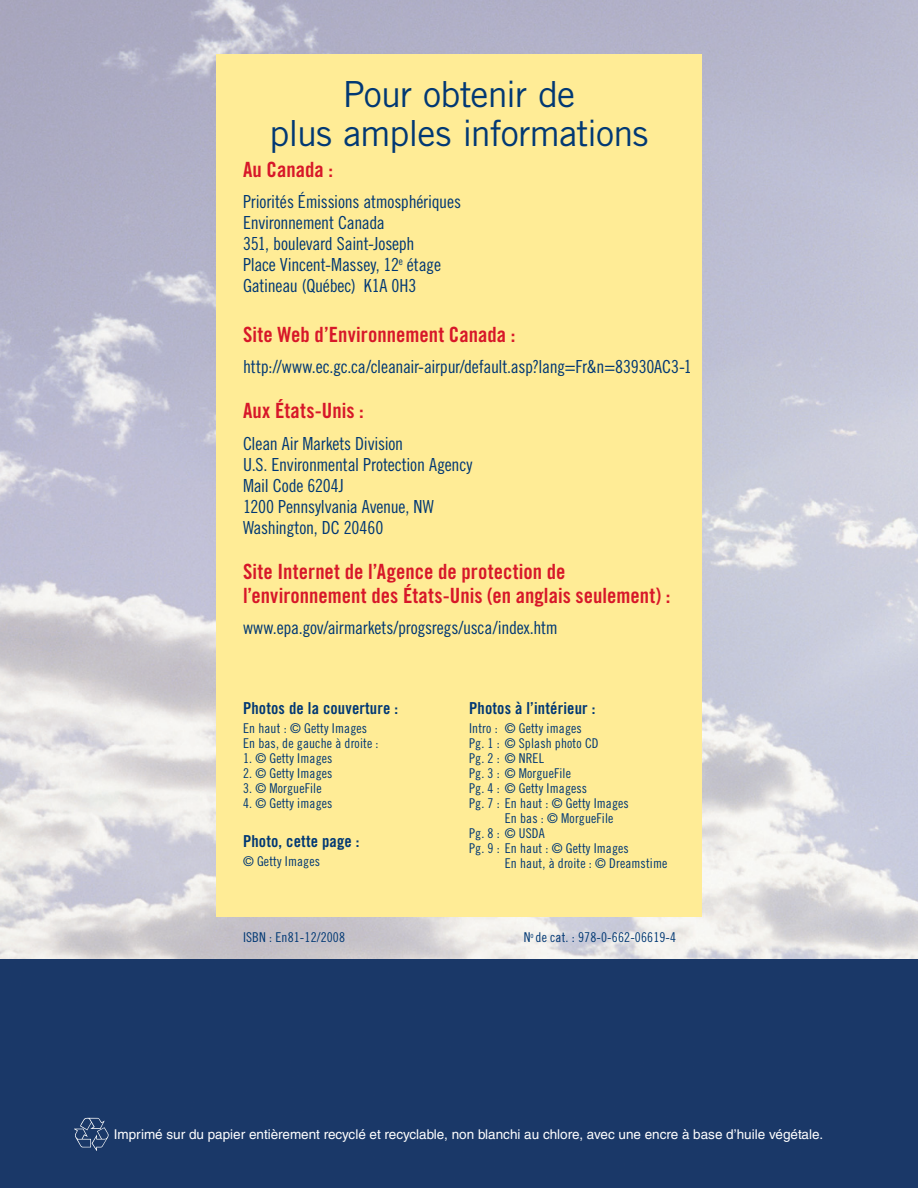
<style>
.page{position:relative;width:918px;height:1188px;background:#fff}
.page>*{position:absolute;margin:0;border:0;box-sizing:border-box;transform-origin:0 0}
.t1{font:36px/39px "Trade Gothic LT Std";letter-spacing:-.025em;color:#013874;text-align:center}
.t2{font:21px/24px "Trade Gothic LT Std Bd Cn 20";color:#d71729}
.t3{font:18px/21px "Trade Gothic LT Std Cn 18";letter-spacing:-.015em;color:#013874}
.t4{font:16.5px "Trade Gothic LT Std Bd Cn 20";letter-spacing:.01em;color:#013874}
.t5{font:13.5px/15px "Trade Gothic LT Std Cn 18";letter-spacing:.01em;color:#013874}
.t6{font:13.5px "Helvetica LT Std";color:#fff}
</style>
<div class="page">
<div style="left:0;top:958px;width:918px;height:230px;background:#1a3868"></div>
<img style="left:0;top:0;width:816px;height:851px">
<img style="left:0;top:851px;width:818px;height:107px">
<div style="left:216px;top:54px;width:486px;height:863px;background:#ffec96"></div>
<svg style="left:74px;top:1118px;width:34px;height:33px"></svg>
<h1 class="t1" style="left:270px;top:78px;width:380px">Pour obtenir de<br>plus amples informations</h1>
<p class="t2" style="left:243px;top:159px;width:92px">Au Canada :</p>
<p class="t3" style="left:243px;top:193px;width:220px">Priorités Émissions atmosphériques<br>Environnement Canada<br>351, boulevard Saint-Joseph<br>Place Vincent-Massey, 12<sup>e</sup> étage<br>Gatineau (Québec) K1A 0H3</p>
<p class="t2" style="left:243px;top:324px;width:274px">Site Web d’Environnement Canada :</p>
<p class="t3" style="left:243px;top:358px;width:450px">http://www.ec.gc.ca/cleanair-airpur/default.asp?lang=Fr&amp;n=83930AC3-1</p>
<p class="t2" style="left:243px;top:401px;width:122px">Aux États-Unis :</p>
<p class="t3" style="left:243px;top:434px;width:231px">Clean Air Markets Division<br>U.S. Environmental Protection Agency<br>Mail Code 6204J<br>1200 Pennsylvania Avenue, NW<br>Washington, DC 20460</p>
<p class="t2" style="left:243px;top:561px;width:429px">Site Internet de l’Agence de protection de l’environnement des États-Unis (en anglais seulement) :</p>
<p class="t3" style="left:243px;top:618px;width:316px">www.epa.gov/airmarkets/progsregs/usca/index.htm</p>
<p class="t4" style="left:243px;top:702px;width:157px">Photos de la couverture :</p>
<p class="t5" style="left:243px;top:722px;width:137px">En haut : © Getty Images<br>En bas, de gauche à droite :</p>
<p class="t5" style="left:243px;top:752px;width:91px">1. © Getty Images</p>
<p class="t5" style="left:243px;top:767px;width:91px">2. © Getty Images</p>
<p class="t5" style="left:243px;top:782px;width:80px">3. © MorgueFile</p>
<p class="t5" style="left:243px;top:797px;width:91px">4. © Getty images</p>
<p class="t4" style="left:243px;top:836px;width:118px">Photo, cette page :</p>
<p class="t5" style="left:243px;top:855px;width:79px">© Getty Images</p>
<p class="t4" style="left:469px;top:702px;width:128px">Photos à l’intérieur :</p>
<p class="t5" style="left:469px;top:722px;width:114px">Intro : © Getty images</p>
<p class="t5" style="left:469px;top:737px;width:131px">Pg. 1 : © Splash photo CD</p>
<p class="t5" style="left:469px;top:752px;width:76px">Pg. 2 : © NREL</p>
<p class="t5" style="left:469px;top:767px;width:103px">Pg. 3 : © MorgueFile</p>
<p class="t5" style="left:469px;top:782px;width:120px">Pg. 4 : © Getty Imagess</p>
<p class="t5" style="left:469px;top:797px;width:161px">Pg. 7 : En haut : © Getty Images</p>
<p class="t5" style="left:505px;top:812px;width:110px">En bas : © MorgueFile</p>
<p class="t5" style="left:469px;top:827px;width:77px">Pg. 8 : © USDA</p>
<p class="t5" style="left:469px;top:842px;width:161px">Pg. 9 : En haut : © Getty Images</p>
<p class="t5" style="left:505px;top:857px;width:164px">En haut, à droite : © Dreamstime</p>
<p class="t5" style="left:243px;top:931px;width:104px">ISBN : En81-12/2008</p>
<p class="t5" style="left:524px;top:931px;width:154px">N<sup>o</sup> de cat. : 978-0-662-06619-4</p>
<p class="t6" style="left:114px;top:1129px;width:711px">Imprimé sur du papier entièrement recyclé et recyclable, non blanchi au chlore, avec une encre à base d’huile végétale.</p>
</div>
